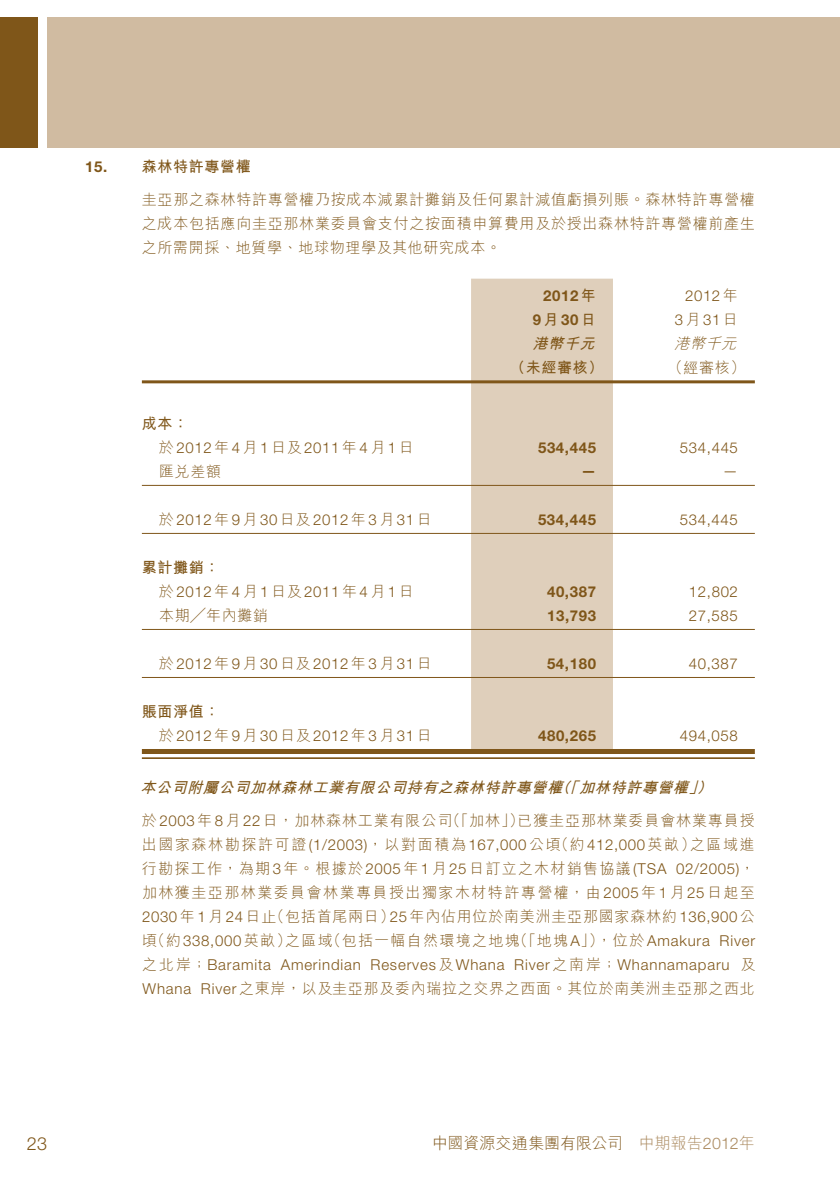
<style>
.page{position:relative;width:840px;height:1191px;background:#fff}
.page>*{position:absolute;margin:0;border:0;box-sizing:border-box;transform-origin:0 0}
.t1{font:300 18px "Helvetica Neue";color:#7f5619}
.t2{font:300 16px "M Hei HK";letter-spacing:-.01em;color:#7f5619}
.t3{font:300 16px "M Hei HK";color:#ab8a5f}
.t4{font:300 15px "Helvetica Neue";letter-spacing:.04em;color:#7f5619}
.t5{font:300 15px/24px "M Hei HK";letter-spacing:.05em;color:#7f5619;text-align:justify}
.t6{font:700 15px "Helvetica Neue";letter-spacing:.04em;color:#7f5619}
.t7{font:300 15px "M Hei HK";letter-spacing:.085em;color:#7f5619}
.t8{font:italic 700 15px "M Hei HK";color:#7f5619}
.t9{font:300 15px "M Hei HK";letter-spacing:.095em;color:#7f5619}
.t10{font:300 15px "M Hei HK";letter-spacing:.105em;color:#7f5619}
.t11{font:700 15px "M Hei HK";letter-spacing:.04em;color:#7f5619}
.t12{font:italic 300 15px "M Hei HK";color:#7f5619}
.s1{font-family:"M Hei HK"}
.s2{font-family:"Helvetica Neue"}
</style>
<div class="page">
<div style="left:0;top:17px;width:37px;height:130px;background:#7f5619"></div>
<div style="left:47px;top:17px;width:792px;height:130px;background:#d0bba1"></div>
<div style="left:471px;top:279px;width:141px;height:470px;background:#dfcfbb"></div>
<hr style="left:142px;top:380px;width:612px;height:3px;background:#7f5619">
<hr style="left:142px;top:485px;width:612px;height:1px;background:#7f5619">
<hr style="left:142px;top:533px;width:612px;height:1px;background:#7f5619">
<hr style="left:142px;top:629px;width:612px;height:1px;background:#7f5619">
<hr style="left:142px;top:677px;width:612px;height:1px;background:#7f5619">
<div style="left:142px;top:749px;width:612px;height:5px;background:#7f5619"></div>
<hr style="left:142px;top:757px;width:612px;height:2px;background:#7f5619">
<p class="t6" style="left:85px;top:158px;width:24px">15.</p>
<p class="t11" style="left:142px;top:156px;width:110px">森林特許專營權</p>
<p class="t5" style="left:142px;top:187px;width:614px">圭亞那之森林特許專營權乃按成本減累計攤銷及任何累計減值虧損列賬。森林特許專營權之成本包括應向圭亞那林業委員會支付之按面積申算費用及於授出森林特許專營權前產生之所需開採、地質學、地球物理學及其他研究成本。</p>
<p class="t4" style="left:684px;top:286px;width:54px">2012 <span class="s1">年</span></p>
<p class="t6" style="left:543px;top:286px;width:54px">2012<span class="s1">年</span></p>
<p class="t6" style="left:532px;top:310px;width:65px">9<span class="s1">月</span>30<span class="s1">日</span></p>
<p class="t4" style="left:674px;top:310px;width:65px">3<span class="s1">月</span>31<span class="s1">日</span></p>
<p class="t8" style="left:532px;top:332px;width:69px">港幣千元</p>
<p class="t12" style="left:674px;top:333px;width:69px">港幣千元</p>
<p class="t11" style="left:510px;top:356px;width:95px">（未經審核）</p>
<p class="t5" style="left:667px;top:355px;width:79px">（經審核(</p>
<p class="t11" style="left:142px;top:413px;width:48px">成本：</p>
<p class="t4" style="left:159px;top:439px;width:256px"><span class="s1">於</span>2012<span class="s1">年</span>4<span class="s1">月</span>1<span class="s1">日及</span>2011<span class="s1">年</span>4<span class="s1">月</span>1<span class="s1">日</span></p>
<p class="t6" style="left:537px;top:439px;width:59px">534,445</p>
<p class="t4" style="left:679px;top:439px;width:59px">534,445</p>
<p class="t5" style="left:159px;top:459px;width:63px">匯兌差額</p>
<p class="t6" style="left:580px;top:461px;width:16px">—</p>
<p class="t4" style="left:722px;top:461px;width:16px">—</p>
<p class="t4" style="left:159px;top:511px;width:274px"><span class="s1">於</span>2012<span class="s1">年</span>9<span class="s1">月</span>30<span class="s1">日及</span>2012<span class="s1">年</span>3<span class="s1">月</span>31<span class="s1">日</span></p>
<p class="t11" style="left:142px;top:557px;width:79px">累計攤銷：</p>
<p class="t6" style="left:537px;top:511px;width:59px">534,445</p>
<p class="t4" style="left:679px;top:511px;width:59px">534,445</p>
<p class="t4" style="left:159px;top:583px;width:256px"><span class="s1">於</span>2012<span class="s1">年</span>4<span class="s1">月</span>1<span class="s1">日及</span>2011<span class="s1">年</span>4<span class="s1">月</span>1<span class="s1">日</span></p>
<p class="t6" style="left:546px;top:583px;width:51px">40,387</p>
<p class="t4" style="left:688px;top:583px;width:51px">12,802</p>
<p class="t5" style="left:159px;top:603px;width:110px">本期╱年內攤銷</p>
<p class="t6" style="left:546px;top:607px;width:51px">13,793</p>
<p class="t4" style="left:688px;top:607px;width:51px">27,585</p>
<p class="t4" style="left:159px;top:655px;width:274px"><span class="s1">於</span>2012<span class="s1">年</span>9<span class="s1">月</span>30<span class="s1">日及</span>2012<span class="s1">年</span>3<span class="s1">月</span>31<span class="s1">日</span></p>
<p class="t11" style="left:142px;top:701px;width:79px">賬面淨值：</p>
<p class="t6" style="left:546px;top:655px;width:51px">54,180</p>
<p class="t4" style="left:688px;top:655px;width:51px">40,387</p>
<p class="t4" style="left:159px;top:727px;width:274px"><span class="s1">於</span>2012<span class="s1">年</span>9<span class="s1">月</span>30<span class="s1">日及</span>2012<span class="s1">年</span>3<span class="s1">月</span>31<span class="s1">日</span></p>
<p class="t6" style="left:537px;top:727px;width:59px">480,265</p>
<p class="t4" style="left:679px;top:727px;width:59px">494,058</p>
<p class="t8" style="left:140px;top:776px;width:428px">本公司附屬公司加林森林工業有限公司持有之森林特許專營權</p>
<p class="t5" style="left:517px;top:807px;width:238px">已獲圭亞那林業委員會林業專員授</p>
<p class="t8" style="left:578px;top:776px;width:116px">加林特許專營權</p>
<p class="t8" style="left:555px;top:776px;width:30px">（「</p>
<p class="t8" style="left:688px;top:776px;width:30px">(「</p>
<p class="t5" style="left:445px;top:807px;width:80px">（「加林」）</p>
<p class="t5" style="left:142px;top:807px;width:312px">於<span class="s2">2003</span> 年 <span class="s2">8</span> 月 <span class="s2">22</span> 日，加林森林工業有限公司</p>
<p class="t4" style="left:553px;top:835px;width:143px"><span class="s1">（約</span>412,000 <span class="s1">英畝）</span></p>
<p class="t10" style="left:142px;top:833px;width:420px">出國家森林勘探許可證<span class="s2">(1/2003</span> ，<span class="s2">)</span> 以對面積為<span class="s2">167,000</span> 公頃</p>
<p class="t5" style="left:689px;top:831px;width:66px">之區域進</p>
<p class="t7" style="left:142px;top:857px;width:526px">行勘探工作，為期<span class="s2">3</span>年。根據於<span class="s2">2005</span>年<span class="s2">1</span>月<span class="s2">25</span>日訂立之木材銷售協議<span class="s2">(TSA</span></p>
<p class="t9" style="left:142px;top:881px;width:614px">加林獲圭亞那林業委員會林業專員授出獨家木材特許專營權，由<span class="s2">2005</span>年<span class="s2">1</span>月<span class="s2">25</span>日起至</p>
<p class="t5" style="left:389px;top:903px;width:366px"><span class="s2">25</span>年內佔用位於南美洲圭亞那國家森林約 <span class="s2">136,900</span> 公</p>
<p class="t4" style="left:675px;top:859px;width:80px">02/2005 <span class="s1">，</span>(</p>
<p class="t5" style="left:269px;top:903px;width:127px">（包括首尾兩日）</p>
<p class="t4" style="left:142px;top:907px;width:136px">2030<span class="s1">年</span> 1 <span class="s1">月</span> 24 <span class="s1">日止</span></p>
<p class="t4" style="left:142px;top:931px;width:151px"><span class="s1">（頃約</span>338,000 <span class="s1">英畝）</span></p>
<p class="t7" style="left:326px;top:929px;width:195px">（包括一幅自然環境之地塊</p>
<p class="t5" style="left:512px;top:927px;width:92px">（「地塊<span class="s2">A</span> 」）</p>
<p class="t5" style="left:285px;top:927px;width:49px">之區域</p>
<p class="t4" style="left:596px;top:931px;width:114px"><span class="s1">，位於</span>Amakura</p>
<p class="t4" style="left:719px;top:931px;width:37px">River</p>
<p class="t4" style="left:514px;top:955px;width:217px">River <span class="s1">之南岸；</span>Whannamaparu</p>
<p class="t4" style="left:142px;top:955px;width:130px"><span class="s1">之北岸；</span>Baramita</p>
<p class="t5" style="left:201px;top:975px;width:555px"><span class="s2">River</span> 之東岸，以及圭亞那及委內瑞拉之交界之西面。其位於南美洲圭亞那之西北</p>
<p class="t4" style="left:370px;top:955px;width:135px">Reserves <span class="s1">及</span> Whana</p>
<p class="t5" style="left:740px;top:951px;width:16px">及</p>
<p class="t4" style="left:280px;top:955px;width:82px">Amerindian</p>
<p class="t4" style="left:142px;top:979px;width:50px">Whana</p>
<p class="t1" style="left:27px;top:1132px;width:22px">23</p>
<p class="t2" style="left:432px;top:1131px;width:192px">中國資源交通集團有限公司</p>
<p class="t3" style="left:638px;top:1131px;width:117px">中期報告<span class="s2">2012</span>年</p>
</div>
